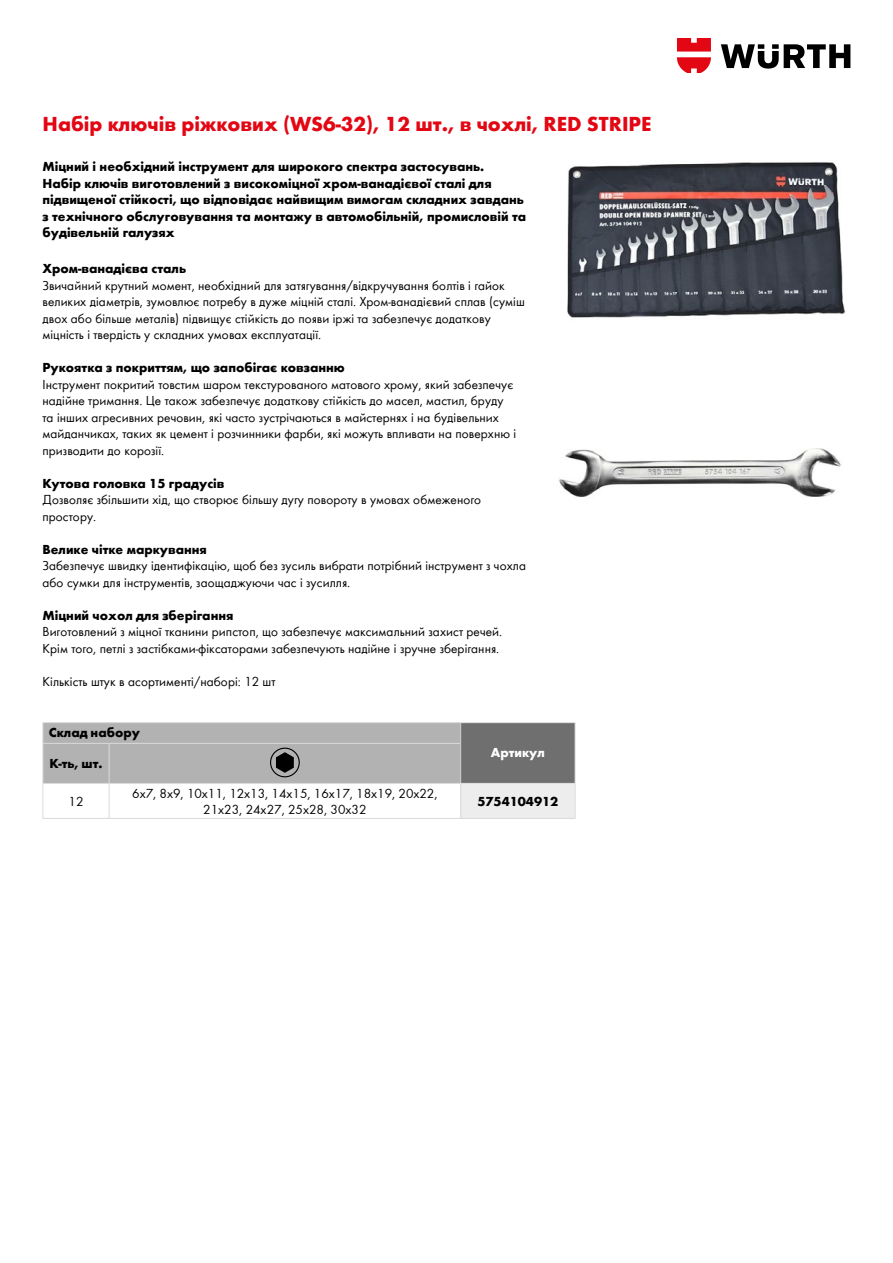
<style>
.page{position:relative;width:893px;height:1263px;background:#fff}
.page>*{position:absolute;margin:0;border:0;box-sizing:border-box;transform-origin:0 0}
.t1{font:700 21px "Wuerth";color:#e30613}
.t2{font:13.5px/16.5px "Wuerth";color:#000}
.t3{font:700 13.5px/16.5px "Wuerth";color:#000}
.t4{font:700 13.5px "Wuerth";color:#fff}
</style>
<div class="page">
<svg style="left:721px;top:44px;width:129px;height:25px"></svg>
<svg style="left:677px;top:39px;width:34px;height:33px"></svg>
<div style="left:461px;top:723px;width:114px;height:60px;background:#706f6f"></div>
<div style="left:461px;top:783px;width:114px;height:35px;background:#ededed"></div>
<hr style="left:43px;top:722px;width:66px;height:1px;background:#dadada">
<hr style="left:109px;top:722px;width:352px;height:1px;background:#dadada">
<hr style="left:43px;top:783px;width:66px;height:1px;background:#dadada">
<hr style="left:109px;top:783px;width:352px;height:1px;background:#dadada">
<hr style="left:575px;top:784px;width:1px;height:34px;background:#dadada">
<hr style="left:43px;top:784px;width:1px;height:34px;background:#dadada">
<hr style="left:109px;top:784px;width:1px;height:34px;background:#dadada">
<hr style="left:460px;top:784px;width:1px;height:34px;background:#dadada">
<hr style="left:43px;top:818px;width:66px;height:1px;background:#dadada">
<hr style="left:109px;top:818px;width:352px;height:1px;background:#dadada">
<hr style="left:461px;top:722px;width:114px;height:1px;background:#dadada">
<svg style="left:575px;top:723px;width:1px;height:20px"></svg>
<hr style="left:575px;top:743px;width:1px;height:40px;background:#dadada">
<hr style="left:461px;top:783px;width:114px;height:1px;background:#dadada">
<hr style="left:461px;top:818px;width:114px;height:1px;background:#dadada">
<div style="left:43px;top:723px;width:418px;height:60px;background:#b3b2b2"></div>
<div style="left:270px;top:748px;width:30px;height:29px;border:1px solid #000;border-radius:50%"></div>
<img style="left:568px;top:162px;width:278px;height:156px">
<img style="left:559px;top:448px;width:282px;height:49px">
<h1 class="t1" style="left:43px;top:109px;width:610px">Набір ключів ріжкових (WS6-32), 12 шт., в чохлі, RED STRIPE</h1>
<p class="t3" style="left:43px;top:158px;width:485px">Міцний і необхідний інструмент для широкого спектра застосувань.<br>Набір ключів виготовлений з високоміцної хром-ванадієвої сталі для підвищеної стійкості, що відповідає найвищим вимогам складних завдань з технічного обслуговування та монтажу в автомобільній, промисловій та будівельній галузях</p>
<p class="t3" style="left:43px;top:259px;width:145px">Хром-ванадієва сталь</p>
<p class="t2" style="left:43px;top:276px;width:484px">Звичайний крутний момент, необхідний для затягування/відкручування болтів і гайок великих діаметрів, зумовлює потребу в дуже міцній сталі. Хром-ванадієвий сплав (суміш двох або більше металів) підвищує стійкість до появи іржі та забезпечує додаткову міцність і твердість у складних умовах експлуатації.</p>
<p class="t3" style="left:43px;top:358px;width:304px">Рукоятка з покриттям, що запобігає ковзанню</p>
<p class="t2" style="left:43px;top:375px;width:475px">Інструмент покритий товстим шаром текстурованого матового хрому, який забезпечує надійне тримання. Це також забезпечує додаткову стійкість до масел, мастил, бруду та інших агресивних речовин, які часто зустрічаються в майстернях і на будівельних майданчиках, таких як цемент і розчинники фарби, які можуть впливати на поверхню і призводити до корозії.</p>
<p class="t3" style="left:43px;top:474px;width:183px">Кутова головка 15 градусів</p>
<p class="t2" style="left:43px;top:491px;width:440px">Дозволяє збільшити хід, що створює більшу дугу повороту в умовах обмеженого простору.</p>
<p class="t3" style="left:43px;top:540px;width:166px">Велике чітке маркування</p>
<p class="t2" style="left:43px;top:557px;width:485px">Забезпечує швидку ідентифікацію, щоб без зусиль вибрати потрібний інструмент з чохла або сумки для інструментів, заощаджуючи час і зусилля.</p>
<p class="t3" style="left:43px;top:606px;width:192px">Міцний чохол для зберігання</p>
<p class="t2" style="left:43px;top:623px;width:461px">Виготовлений з міцної тканини рипстоп, що забезпечує максимальний захист речей.<br>Крім того, петлі з застібками-фіксаторами забезпечують надійне і зручне зберігання.</p>
<p class="t2" style="left:43px;top:672px;width:235px">Кількість штук в асортименті/наборі: 12 шт</p>
<p class="t3" style="left:49px;top:723px;width:93px">Склад набору</p>
<p class="t4" style="left:491px;top:743px;width:56px">Артикул</p>
<p class="t3" style="left:49px;top:754px;width:55px">К-ть, шт.</p>
<p class="t2" style="left:69px;top:793px;width:16px">12</p>
<p class="t2" style="left:132px;top:785px;width:307px;text-align:center">6x7, 8x9, 10x11, 12x13, 14x15, 16x17, 18x19, 20x22,<br>21х23, 24х27, 25х28, 30х32</p>
<p class="t3" style="left:477px;top:792px;width:83px">5754104912</p>
</div>
